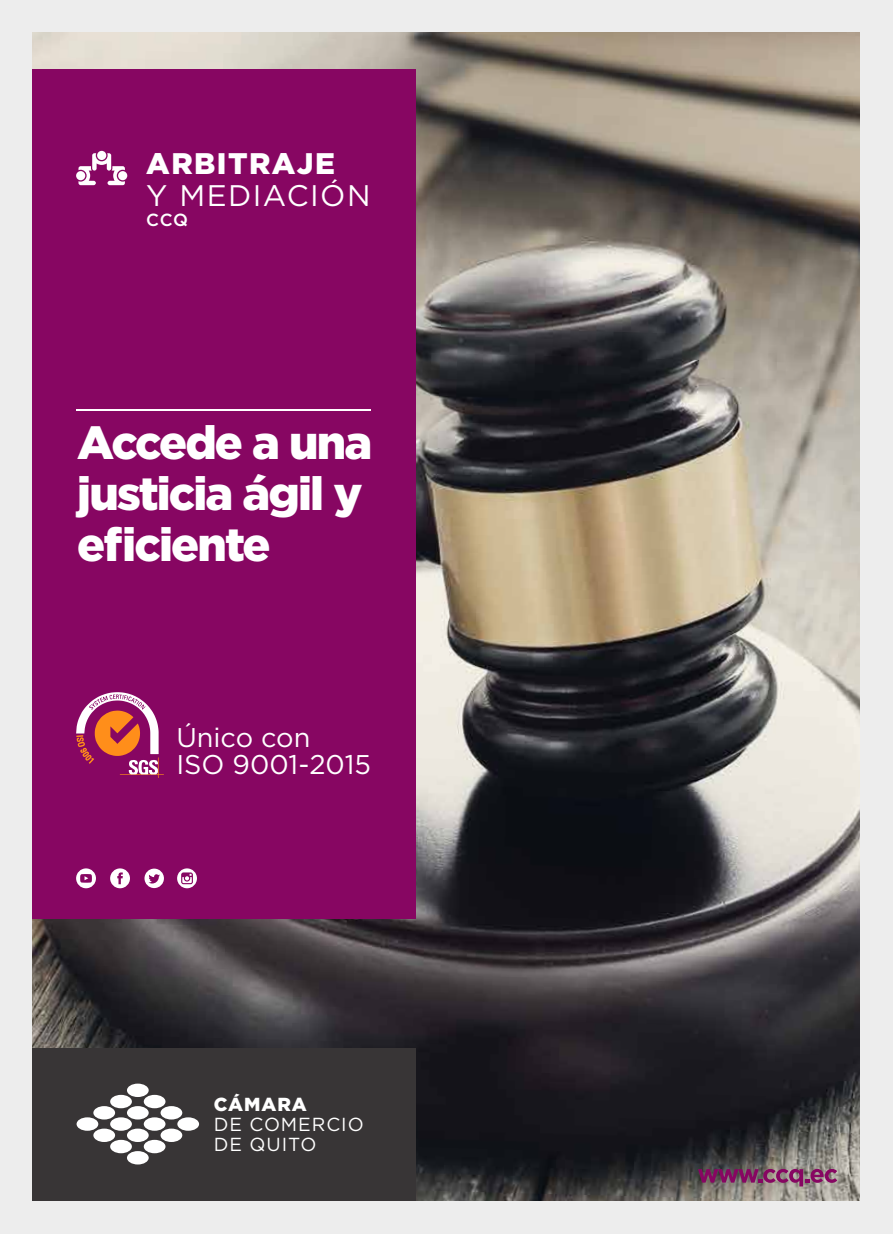
<style>
.page{position:relative;width:893px;height:1234px;background:#fff}
.page>*{position:absolute;margin:0;border:0;box-sizing:border-box;transform-origin:0 0}
.t1{font:900 46.5px/51px "Gotham";letter-spacing:-.04em;color:#fff}
.t2{font:29.7px "Gotham";letter-spacing:.05em;color:#fff}
.t3{font:900 29.7px "Gotham";letter-spacing:.05em;color:#fff}
.t4{font:27px/27.5px "Gotham";color:#fff}
.t5{font:18.9px/20px "Gotham";letter-spacing:.05em;color:#fff}
.t6{font:900 18.9px "Gotham";letter-spacing:.05em;color:#fff}
.t7{font:500 17.55px "Gotham";color:#fff}
</style>
<div class="page">
<div style="left:0;top:0;width:893px;height:1233px;background:#ededed"></div>
<img style="left:33px;top:32px;width:827px;height:1168px">
<div style="left:33px;top:69px;width:383px;height:849px;background:#870662"></div>
<div style="left:33px;top:1047px;width:383px;height:153px;background:#383536"></div>
<div style="left:127px;top:1083px;width:22px;height:13px;background:#fff;border-radius:50%"></div>
<div style="left:110px;top:1094px;width:22px;height:13px;background:#fff;border-radius:50%"></div>
<div style="left:93px;top:1105px;width:22px;height:14px;background:#fff;border-radius:50%"></div>
<div style="left:77px;top:1117px;width:21px;height:13px;background:#fff;border-radius:50%"></div>
<div style="left:144px;top:1094px;width:21px;height:13px;background:#fff;border-radius:50%"></div>
<div style="left:127px;top:1105px;width:22px;height:14px;background:#fff;border-radius:50%"></div>
<div style="left:110px;top:1117px;width:22px;height:13px;background:#fff;border-radius:50%"></div>
<div style="left:93px;top:1128px;width:22px;height:13px;background:#fff;border-radius:50%"></div>
<div style="left:161px;top:1105px;width:21px;height:14px;background:#fff;border-radius:50%"></div>
<div style="left:144px;top:1117px;width:21px;height:13px;background:#fff;border-radius:50%"></div>
<div style="left:127px;top:1128px;width:22px;height:13px;background:#fff;border-radius:50%"></div>
<div style="left:110px;top:1139px;width:22px;height:13px;background:#fff;border-radius:50%"></div>
<div style="left:177px;top:1117px;width:22px;height:13px;background:#fff;border-radius:50%"></div>
<div style="left:161px;top:1128px;width:21px;height:13px;background:#fff;border-radius:50%"></div>
<div style="left:144px;top:1139px;width:21px;height:13px;background:#fff;border-radius:50%"></div>
<div style="left:127px;top:1150px;width:22px;height:14px;background:#fff;border-radius:50%"></div>
<div style="left:118px;top:171px;width:9px;height:9px;background:#fff;border-radius:50%"></div>
<div style="left:97px;top:151px;width:9px;height:9px;background:#fff;border-radius:50%"></div>
<svg style="left:78px;top:153px;width:47px;height:32px"></svg>
<div style="left:76px;top:171px;width:9px;height:9px;background:#fff;border-radius:50%"></div>
<hr style="left:76px;top:409px;width:295px;height:2px;background:#fff">
<svg style="left:698px;top:1168px;width:139px;height:18px;background:#864e6f"></svg>
<svg style="left:110px;top:868px;width:20px;height:20px"></svg>
<svg style="left:76px;top:868px;width:20px;height:20px"></svg>
<svg style="left:177px;top:868px;width:20px;height:20px"></svg>
<svg style="left:144px;top:868px;width:20px;height:19px"></svg>
<svg style="left:76px;top:692px;width:88px;height:85px"></svg>
<p class="t3" style="left:146px;top:143px;width:190px">ARBITRAJE</p>
<p class="t2" style="left:146px;top:176px;width:226px">Y MEDIACIÓN</p>
<p class="t7" style="left:146px;top:208px;width:43px">CCQ</p>
<p class="t1" style="left:77px;top:416px;width:296px">Accede a una justicia ágil y eficiente</p>
<p class="t4" style="left:176px;top:722px;width:196px">Único con<br>ISO 9001-2015</p>
<p class="t6" style="left:214px;top:1091px;width:94px">CÁMARA</p>
<p class="t5" style="left:214px;top:1113px;width:151px">DE COMERCIO<br>DE QUITO</p>
</div>
